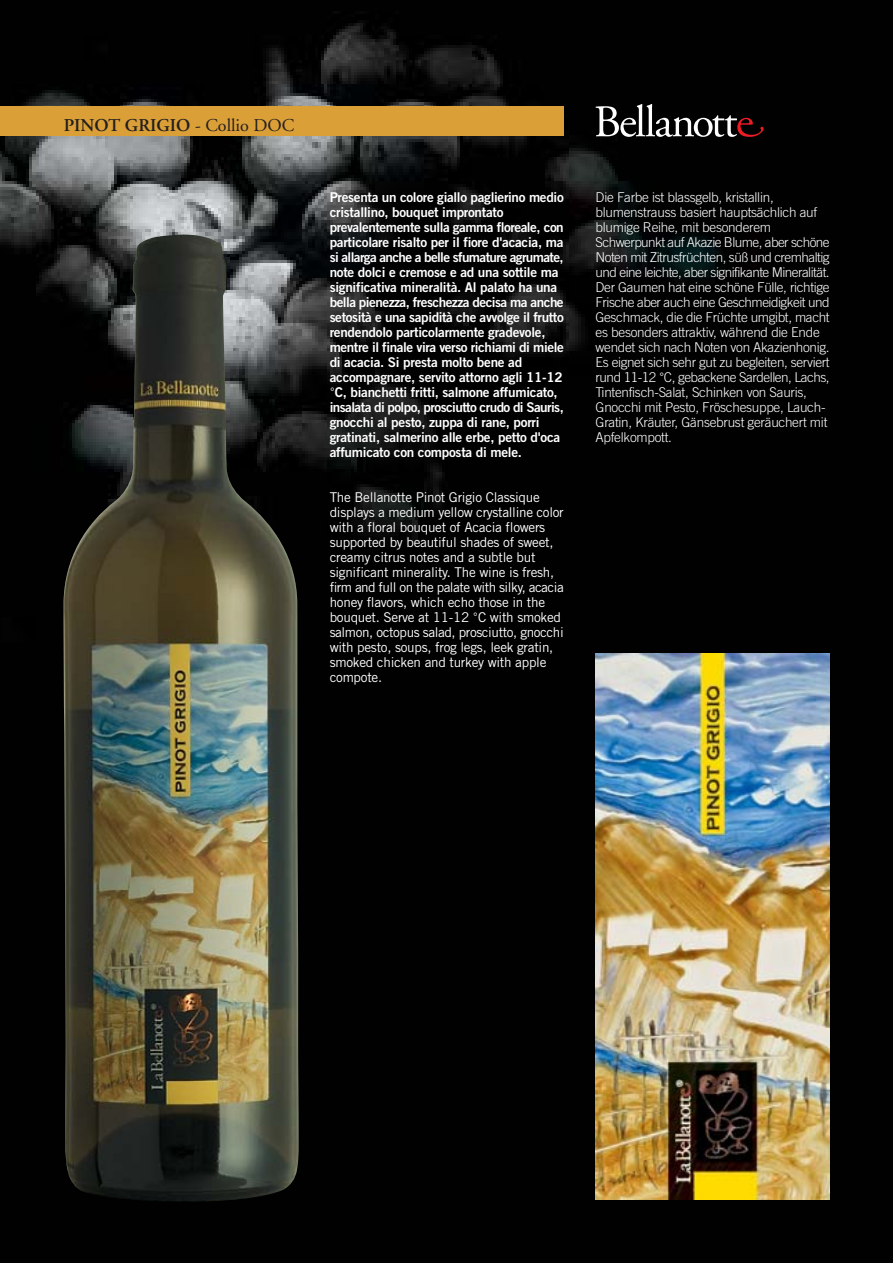
<style>
.page{position:relative;width:893px;height:1263px;background:#fff}
.page>*{position:absolute;margin:0;border:0;box-sizing:border-box;transform-origin:0 0}
.t1{font:600 18px "Adobe Garamond";color:#231f1f}
.t2{font:300 13.5px/15px "Trade Gothic";letter-spacing:-.025em;color:#fff}
.t3{font:13.5px "Trade Gothic Bold Two";letter-spacing:-.02em;color:#fff}
.t4{font:13.5px/15px "Trade Gothic";letter-spacing:-.02em;color:#fff}
.t5{font:13.5px "Trade Gothic Bold Two";letter-spacing:-.045em;color:#fff}
.t6{font:13.5px "Trade Gothic Bold Two";letter-spacing:-.04em;color:#fff}
.s1{font-weight:400}
</style>
<div class="page">
<img style="left:0;top:0;width:892px;height:1263px">
<svg style="left:595px;top:104px;width:168px;height:33px"></svg>
<div style="left:0;top:106px;width:563px;height:30px;background:#db9f37"></div>
<img style="left:63px;top:235px;width:236px;height:967px">
<img style="left:595px;top:653px;width:234px;height:546px">
<svg style="left:330px;top:388px;width:4px;height:3px"></svg>
<h1 class="t1" style="left:64px;top:118px;width:232px">PINOT GRIGIO <span class="s1">- Collio DOC</span></h1>
<p class="t3" style="left:330px;top:192px;width:235px">Presenta un colore giallo paglierino medio</p>
<p class="t3" style="left:330px;top:207px;width:175px">cristallino, bouquet improntato</p>
<p class="t3" style="left:330px;top:222px;width:235px">prevalentemente sulla gamma floreale, con</p>
<p class="t3" style="left:330px;top:237px;width:235px">particolare risalto per il fiore d'acacia, ma</p>
<p class="t5" style="left:330px;top:252px;width:235px">si allarga anche a belle sfumature agrumate,</p>
<p class="t3" style="left:330px;top:267px;width:230px">note dolci e cremose e ad una sottile ma</p>
<p class="t3" style="left:330px;top:282px;width:229px">significativa mineralità. Al palato ha una</p>
<p class="t6" style="left:330px;top:297px;width:235px">bella pienezza, freschezza decisa ma anche</p>
<p class="t3" style="left:330px;top:312px;width:235px">setosità e una sapidità che avvolge il frutto</p>
<p class="t3" style="left:330px;top:327px;width:217px">rendendolo particolarmente gradevole,</p>
<p class="t3" style="left:330px;top:342px;width:235px">mentre il finale vira verso richiami di miele</p>
<p class="t3" style="left:330px;top:357px;width:194px">di acacia. Si presta molto bene ad</p>
<p class="t3" style="left:330px;top:372px;width:234px">accompagnare, servito attorno agli 11-12</p>
<p class="t3" style="left:335px;top:387px;width:224px">C, bianchetti fritti, salmone affumicato,</p>
<p class="t5" style="left:330px;top:402px;width:235px">insalata di polpo, prosciutto crudo di Sauris,</p>
<p class="t3" style="left:330px;top:417px;width:211px">gnocchi al pesto, zuppa di rane, porri</p>
<p class="t3" style="left:330px;top:432px;width:232px">gratinati, salmerino alle erbe, petto d'oca</p>
<p class="t3" style="left:330px;top:447px;width:194px">affumicato con composta di mele.</p>
<p class="t4" style="left:330px;top:491px;width:235px">The Bellanotte Pinot Grigio Classique displays a medium yellow crystalline color with a floral bouquet of Acacia flowers supported by beautiful shades of sweet, creamy citrus notes and a subtle but significant minerality. The wine is fresh, firm and full on the palate with silky, acacia honey flavors, which echo those in the bouquet. Serve at 11-12 C with smoked salmon, octopus salad, prosciutto, gnocchi with pesto, soups, frog legs, leek gratin, smoked chicken and turkey with apple compote.</p>
<p class="t2" style="left:595px;top:191px;width:235px">Die Farbe ist blassgelb, kristallin, blumenstrauss basiert hauptsächlich auf blumige Reihe, mit besonderem Schwerpunkt auf Akazie Blume, aber schöne Noten mit Zitrusfrüchten, süß und cremhaltig und eine leichte, aber signifikante Mineralität.<br>Der Gaumen hat eine schöne Fülle, richtige Frische aber auch eine Geschmeidigkeit und Geschmack, die die Früchte umgibt, macht es besonders attraktiv, während die Ende wendet sich nach Noten von Akazienhonig.<br>Es eignet sich sehr gut zu begleiten, serviert rund 11-12 C, gebackene Sardellen, Lachs, Tintenfisch-Salat, Schinken von Sauris, Gnocchi mit Pesto, Fröschesuppe, Lauch-Gratin, Kräuter, Gänsebrust geräuchert mit Apfelkompott.</p>
</div>
